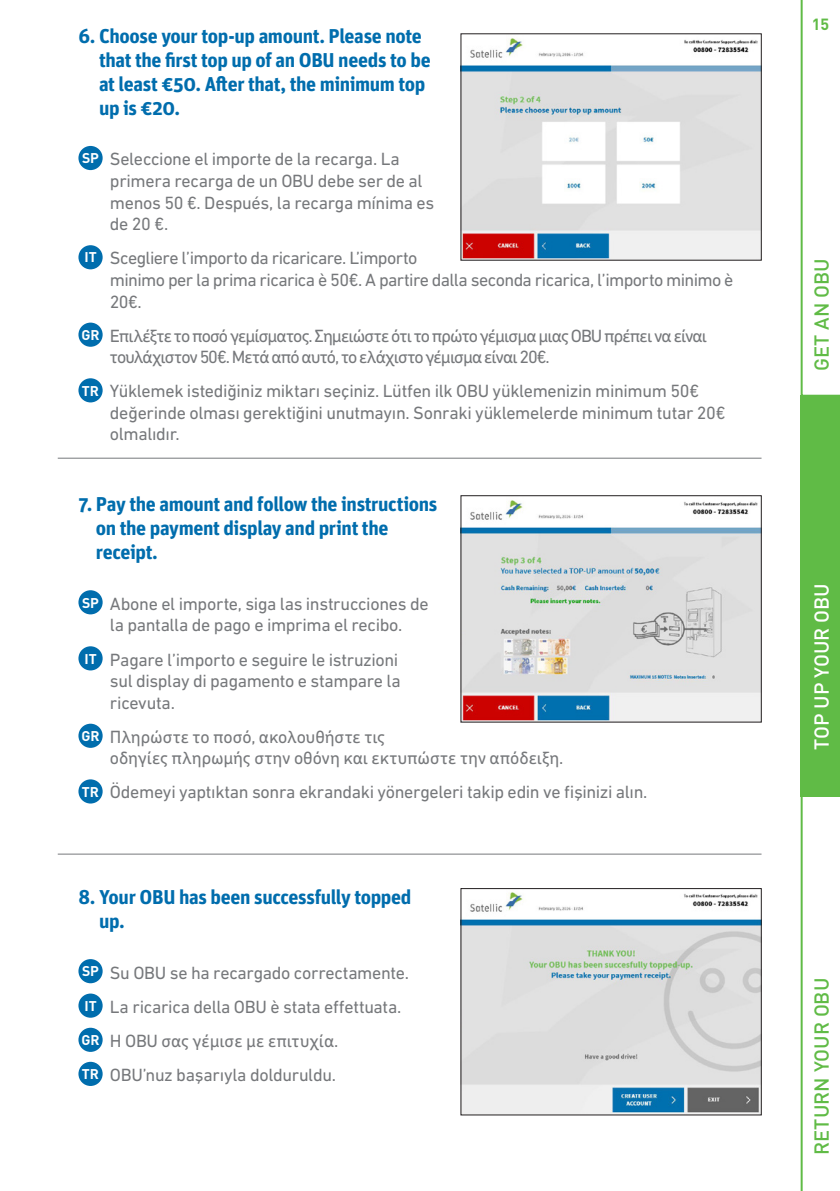
<style>
.page{position:relative;width:840px;height:1191px;background:#fff}
.page>*{position:absolute;margin:0;border:0;box-sizing:border-box;transform-origin:0 0}
.tussen_lijn{font:700 20px/24px "Unit Pro";letter-spacing:-.02em;color:#006dad}
.t1{font:500 20px "DIN";color:#60bb46}
.t2{font:500 20px "DIN";color:#fff}
.geen_tussen_lijn{font:18px/21.6px "DIN Next W1 G";letter-spacing:-.02em;color:#76787b}
.geen_tussen_lijn-2{font:18px/21.6px "DIN Next W1 G";letter-spacing:-.055em;color:#76787b}
.t3{font:700 16px "DIN";color:#60bb46}
.t4{font:700 14px "DIN";color:#fff}
</style>
<div class="page">
<svg style="left:800px;top:0;width:39px;height:395px"></svg>
<div style="left:800px;top:395px;width:39px;height:401px;background:#60bb46"></div>
<svg style="left:800px;top:796px;width:39px;height:395px"></svg>
<div style="left:78px;top:146px;width:25px;height:24px;background:#006dad;border-radius:50%"></div>
<div style="left:78px;top:245px;width:25px;height:24px;background:#006dad;border-radius:50%"></div>
<div style="left:78px;top:322px;width:25px;height:25px;background:#006dad;border-radius:50%"></div>
<div style="left:78px;top:378px;width:25px;height:24px;background:#006dad;border-radius:50%"></div>
<img style="left:462px;top:38px;width:297px;height:220px">
<div style="left:78px;top:590px;width:25px;height:24px;background:#006dad;border-radius:50%"></div>
<div style="left:78px;top:646px;width:25px;height:24px;background:#006dad;border-radius:50%"></div>
<div style="left:78px;top:723px;width:25px;height:25px;background:#006dad;border-radius:50%"></div>
<div style="left:78px;top:779px;width:25px;height:24px;background:#006dad;border-radius:50%"></div>
<img style="left:462px;top:500px;width:297px;height:220px">
<hr style="left:58px;top:458px;width:703px;height:1px;background:#76787b">
<hr style="left:58px;top:853px;width:703px;height:1px;background:#76787b">
<div style="left:78px;top:959px;width:25px;height:24px;background:#006dad;border-radius:50%"></div>
<div style="left:78px;top:993px;width:25px;height:24px;background:#006dad;border-radius:50%"></div>
<div style="left:78px;top:1027px;width:25px;height:25px;background:#006dad;border-radius:50%"></div>
<div style="left:78px;top:1061px;width:25px;height:25px;background:#006dad;border-radius:50%"></div>
<img style="left:462px;top:892px;width:297px;height:221px">
<p class="tussen_lijn" style="left:99px;top:23px;width:333px;text-indent:-21px">6. Choose your top-up amount. Please note that the first top up of an OBU needs to be at least €50. After that, the minimum top up is €20.</p>
<p class="t4" style="left:82px;top:149px;width:19px">SP</p>
<p class="geen_tussen_lijn" style="left:110px;top:148px;width:326px">Seleccione el importe de la recarga. La primera recarga de un OBU debe ser de al menos 50 €. Después, la recarga mínima es de 20 €.</p>
<p class="t4" style="left:84px;top:248px;width:14px">IT</p>
<p class="geen_tussen_lijn" style="left:110px;top:247px;width:624px">Scegliere l’importo da ricaricare. L’importo<br>minimo per la prima ricarica è 50€. A partire dalla seconda ricarica, l’importo minimo è<br>20€.</p>
<p class="t4" style="left:81px;top:326px;width:20px">GR</p>
<p class="geen_tussen_lijn-2" style="left:110px;top:324px;width:598px">Επιλέξτε το ποσό γεμίσματος. Σημειώστε ότι το πρώτο γέμισμα μιας OBU πρέπει να είναι τουλάχιστον 50€. Μετά από αυτό, το ελάχιστο γέμισμα είναι 20€.</p>
<p class="t4" style="left:82px;top:381px;width:19px">TR</p>
<p class="geen_tussen_lijn" style="left:110px;top:380px;width:616px">Yüklemek istediğiniz miktarı seçiniz. Lütfen ilk OBU yüklemenizin minimum 50€ değerinde olması gerektiğini unutmayın. Sonraki yüklemelerde minimum tutar 20€ olmalıdır.</p>
<p class="tussen_lijn" style="left:96px;top:491px;width:343px;text-indent:-17px">7. Pay the amount and follow the instructions on the payment display and print the receipt.</p>
<p class="t4" style="left:82px;top:593px;width:19px">SP</p>
<p class="geen_tussen_lijn" style="left:110px;top:592px;width:320px">Abone el importe, siga las instrucciones de la pantalla de pago e imprima el recibo.</p>
<p class="t4" style="left:84px;top:649px;width:14px">IT</p>
<p class="geen_tussen_lijn" style="left:110px;top:648px;width:292px">Pagare l’importo e seguire le istruzioni sul display di pagamento e stampare la ricevuta.</p>
<p class="t4" style="left:81px;top:726px;width:20px">GR</p>
<p class="geen_tussen_lijn" style="left:110px;top:725px;width:455px">Πληρώστε το ποσό, ακολουθήστε τις<br>οδηγίες πληρωμής στην οθόνη και εκτυπώστε την απόδειξη.</p>
<p class="t4" style="left:82px;top:782px;width:19px">TR</p>
<p class="geen_tussen_lijn" style="left:110px;top:781px;width:538px">Ödemeyi yaptıktan sonra ekrandaki yönergeleri takip edin ve fişinizi alın.</p>
<p class="tussen_lijn" style="left:99px;top:884px;width:314px;text-indent:-21px">8. Your OBU has been successfully topped up.</p>
<p class="t4" style="left:82px;top:962px;width:19px">SP</p>
<p class="geen_tussen_lijn" style="left:110px;top:961px;width:300px">Su OBU se ha recargado correctamente.</p>
<p class="t4" style="left:84px;top:996px;width:14px">IT</p>
<p class="geen_tussen_lijn" style="left:110px;top:995px;width:293px">La ricarica della OBU è stata effettuata.</p>
<p class="t4" style="left:81px;top:1030px;width:20px">GR</p>
<p class="geen_tussen_lijn" style="left:110px;top:1029px;width:230px">Η OBU σας γέμισε με επιτυχία.</p>
<p class="t4" style="left:82px;top:1064px;width:19px">TR</p>
<p class="geen_tussen_lijn" style="left:110px;top:1063px;width:227px">OBU’nuz başarıyla dolduruldu.</p>
<p class="t3" style="left:811px;top:14px;width:19px">15</p>
<p class="t1" style="left:808px;top:371px;width:114px;rotate:-90deg">GET AN OBU</p>
<p class="t2" style="left:808px;top:750px;width:168px;rotate:-90deg">TOP UP YOUR OBU</p>
<p class="t1" style="left:808px;top:1154px;width:178px;rotate:-90deg">RETURN YOUR OBU</p>
</div>
